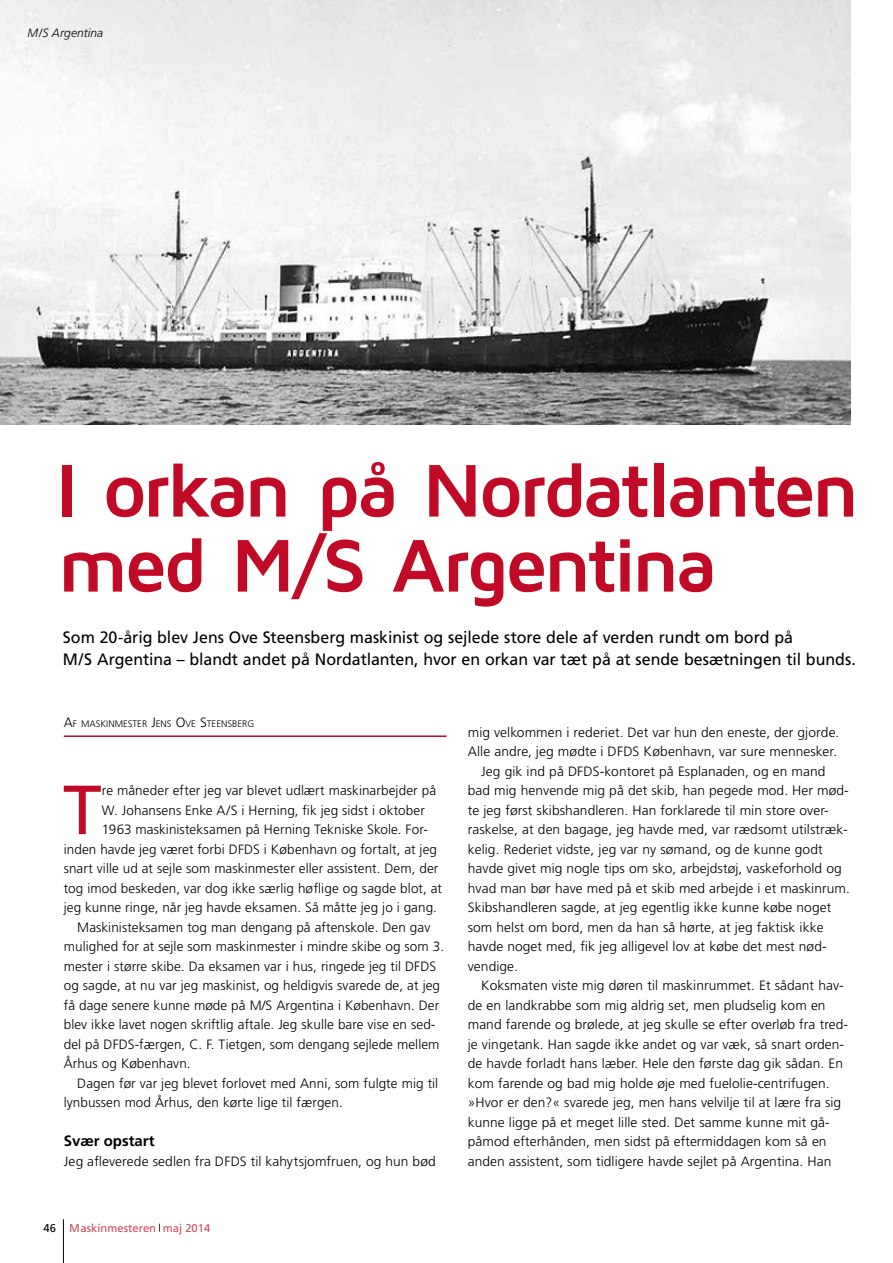
<style>
.page{position:relative;width:893px;height:1263px;background:#fff}
.page>*{position:absolute;margin:0;border:0;box-sizing:border-box;transform-origin:0 0}
.t1{font:700 77.25px/75px "Maven Pro";letter-spacing:-.055em;color:#c10a25}
.t2{font:69.3px "Frutiger";color:#c10a25}
.t3{font:16.5px/22.5px "Frutiger";letter-spacing:-.005em;color:#000}
.t4{font:700 15px "Frutiger";color:#000}
.t5{font:300 13.5px "Frutiger";letter-spacing:.005em;color:#000}
.t6{font:italic 300 12px "Frutiger";letter-spacing:.01em;color:#000}
.t7{font:11.25px "Frutiger";color:#c10a25}
.t8{font:300 9.45px "Frutiger";color:#000}
.s1{font-size:13.5px}
.s2{color:#000}
</style>
<div class="page">
<hr style="left:63px;top:1219px;width:1px;height:44px;background:#000">
<hr style="left:64px;top:735px;width:383px;height:2px;background:#c10a25">
<img style="left:0;top:0;width:850px;height:424px">
<p class="t6" style="left:27px;top:26px;width:77px">M/S Argentina</p>
<h1 class="t1" style="left:56px;top:454px;width:805px">I orkan på Nordatlanten med M/S Argentina</h1>
<p class="t3" style="left:63px;top:626px;width:794px">Som 20-årig blev Jens Ove Steensberg maskinist og sejlede store dele af verden rundt om bord på<br>M/S Argentina – blandt andet på Nordatlanten, hvor en orkan var tæt på at sende besætningen til bunds.</p>
<p class="t8" style="left:64px;top:719px;width:190px"><span class="s1">A</span>F MASKINMESTER <span class="s1">J</span>ENS <span class="s1">O</span>VE <span class="s1">S</span>TEENSBERG</p>
<h2 class="t2" style="left:63px;top:769px;width:40px">T</h2>
<p class="t5" style="left:102px;top:783px;width:336px">re måneder efter jeg var blevet udlært maskinarbejder på</p>
<p class="t5" style="left:102px;top:802px;width:325px">W. Johansens Enke A/S i Herning, fik jeg sidst i oktober</p>
<p class="t5" style="left:102px;top:822px;width:326px">1963 maskinisteksamen på Herning Tekniske Skole. For-</p>
<p class="t5" style="left:64px;top:841px;width:375px">inden havde jeg været forbi DFDS i København og fortalt, at jeg</p>
<p class="t5" style="left:64px;top:861px;width:376px">snart ville ud at sejle som maskinmester eller assistent. Dem, der</p>
<p class="t5" style="left:64px;top:880px;width:380px">tog imod beskeden, var dog ikke særlig høflige og sagde blot, at</p>
<p class="t5" style="left:64px;top:900px;width:375px">jeg kunne ringe, når jeg havde eksamen. Så måtte jeg jo i gang.</p>
<p class="t5" style="left:77px;top:919px;width:355px">Maskinisteksamen tog man dengang på aftenskole. Den gav</p>
<p class="t5" style="left:64px;top:939px;width:382px">mulighed for at sejle som maskinmester i mindre skibe og som 3.</p>
<p class="t5" style="left:64px;top:958px;width:374px">mester i større skibe. Da eksamen var i hus, ringede jeg til DFDS</p>
<p class="t5" style="left:64px;top:978px;width:378px">og sagde, at nu var jeg maskinist, og heldigvis svarede de, at jeg</p>
<p class="t5" style="left:64px;top:997px;width:377px">få dage senere kunne møde på M/S Argentina i København. Der</p>
<p class="t5" style="left:64px;top:1017px;width:373px">blev ikke lavet nogen skriftlig aftale. Jeg skulle bare vise en sed-</p>
<p class="t5" style="left:64px;top:1036px;width:377px">del på DFDS-færgen, C. F. Tietgen, som dengang sejlede mellem</p>
<p class="t5" style="left:64px;top:1056px;width:128px">Århus og København.</p>
<p class="t5" style="left:77px;top:1075px;width:362px">Dagen før var jeg blevet forlovet med Anni, som fulgte mig til</p>
<p class="t5" style="left:64px;top:1095px;width:280px">lynbussen mod Århus, den kørte lige til færgen.</p>
<p class="t4" style="left:64px;top:1132px;width:92px">Svær opstart</p>
<p class="t5" style="left:64px;top:1153px;width:374px">Jeg afleverede sedlen fra DFDS til kahytsjomfruen, og hun bød</p>
<p class="t7" style="left:44px;top:1221px;width:168px"><span class="s2">46</span> Maskinmesteren maj 2014</p>
<p class="t5" style="left:468px;top:724px;width:373px">mig velkommen i rederiet. Det var hun den eneste, der gjorde.</p>
<p class="t5" style="left:468px;top:744px;width:371px">Alle andre, jeg mødte i DFDS København, var sure mennesker.</p>
<p class="t5" style="left:481px;top:763px;width:346px">Jeg gik ind på DFDS-kontoret på Esplanaden, og en mand</p>
<p class="t5" style="left:468px;top:783px;width:383px">bad mig henvende mig på det skib, han pegede mod. Her mød-</p>
<p class="t5" style="left:468px;top:802px;width:361px">te jeg først skibshandleren. Han forklarede til min store over-</p>
<p class="t5" style="left:468px;top:822px;width:382px">raskelse, at den bagage, jeg havde med, var rædsomt utilstræk-</p>
<p class="t5" style="left:468px;top:841px;width:356px">kelig. Rederiet vidste, jeg var ny sømand, og de kunne godt</p>
<p class="t5" style="left:468px;top:861px;width:375px">havde givet mig nogle tips om sko, arbejdstøj, vaskeforhold og</p>
<p class="t5" style="left:468px;top:880px;width:384px">hvad man bør have med på et skib med arbejde i et maskinrum.</p>
<p class="t5" style="left:468px;top:900px;width:365px">Skibshandleren sagde, at jeg egentlig ikke kunne købe noget</p>
<p class="t5" style="left:468px;top:919px;width:357px">som helst om bord, men da han så hørte, at jeg faktisk ikke</p>
<p class="t5" style="left:468px;top:939px;width:359px">havde noget med, fik jeg alligevel lov at købe det mest nød-</p>
<p class="t5" style="left:468px;top:958px;width:52px">vendige.</p>
<p class="t5" style="left:481px;top:978px;width:364px">Koksmaten viste mig døren til maskinrummet. Et sådant hav-</p>
<p class="t5" style="left:468px;top:997px;width:359px">de en landkrabbe som mig aldrig set, men pludselig kom en</p>
<p class="t5" style="left:468px;top:1017px;width:382px">mand farende og brølede, at jeg skulle se efter overløb fra tred-</p>
<p class="t5" style="left:468px;top:1036px;width:378px">je vingetank. Han sagde ikke andet og var væk, så snart orden-</p>
<p class="t5" style="left:468px;top:1056px;width:377px">de havde forladt hans læber. Hele den første dag gik sådan. En</p>
<p class="t5" style="left:468px;top:1075px;width:363px">kom farende og bad mig holde øje med fuelolie-centrifugen.</p>
<p class="t5" style="left:468px;top:1095px;width:375px">»Hvor er den?« svarede jeg, men hans velvilje til at lære fra sig</p>
<p class="t5" style="left:468px;top:1114px;width:362px">kunne ligge på et meget lille sted. Det samme kunne mit gå-</p>
<p class="t5" style="left:468px;top:1134px;width:360px">påmod efterhånden, men sidst på eftermiddagen kom så en</p>
<p class="t5" style="left:468px;top:1153px;width:365px">anden assistent, som tidligere havde sejlet på Argentina. Han</p>
</div>
